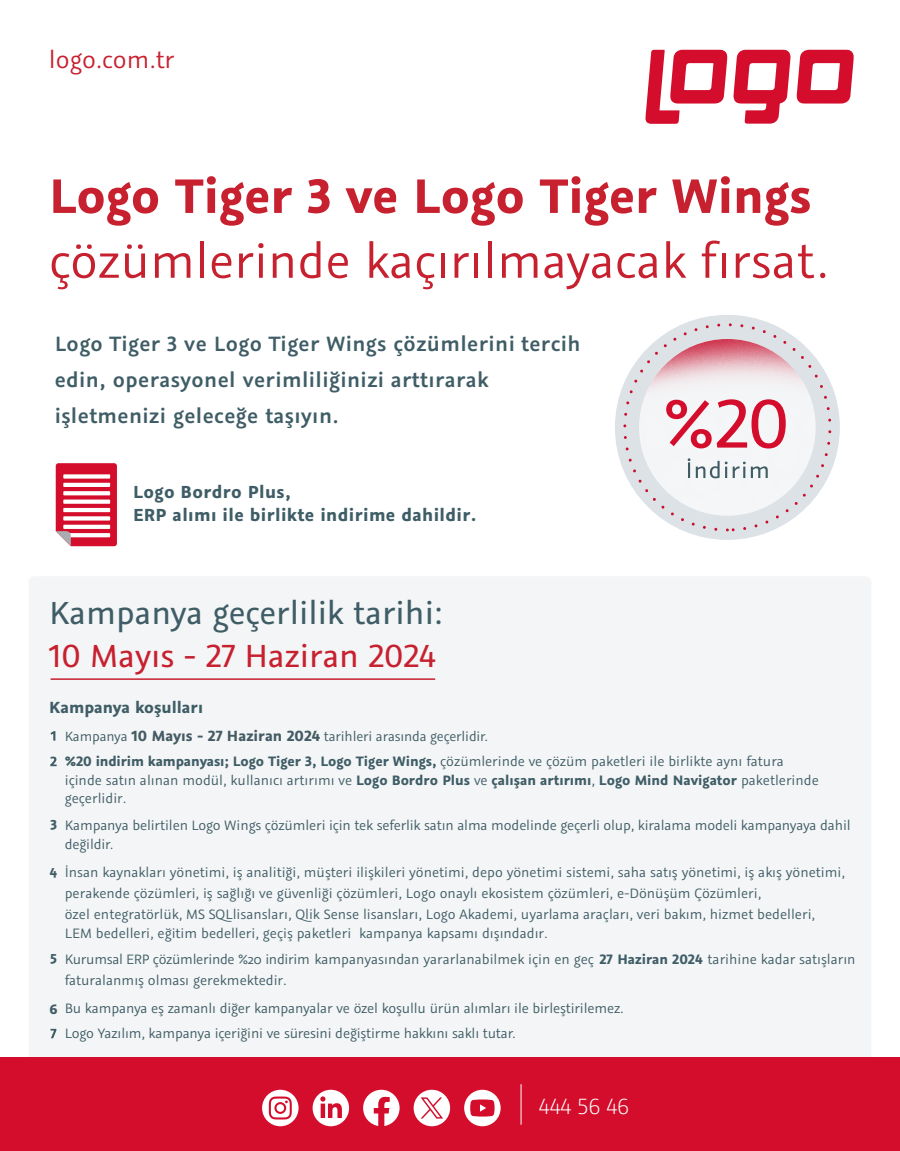
<style>
.page{position:relative;width:900px;height:1151px;background:#fff}
.page>*{position:absolute;margin:0;border:0;box-sizing:border-box;transform-origin:0 0}
.t1{font:54px "Graublau Sans";color:#c7202f}
.t2{font:700 54px "Graublau Sans";color:#c7202f}
.t3{font:35.85px "Graublau Sans";color:#3f5d66}
.t4{font:35.85px "Graublau Sans";color:#c7202f}
.t5{font:27px "Graublau Sans";color:#c7202f}
.t6{font:300 24.75px "Graublau Sans";color:#fff}
.t7{font:600 23.1px/36px "Graublau Sans";letter-spacing:.02em;color:#3f5d66}
.t8{font:700 19.5px/23.4px "Graublau Sans";letter-spacing:.02em;color:#3f5d66}
.t9{font:700 18px "Graublau Sans";color:#3f5d66}
.t10{font:15.3px/18.3px "Graublau Sans";color:#3f5d66}
.t11{font:700 15.3px "Graublau Sans";color:#3f5d66}
.t12{font:15px "Graublau Sans";letter-spacing:-.01em;color:#3f5c65}
.s1{font-weight:700}
.s2{font-weight:700;font-size:16.5px;color:#455b64}
</style>
<div class="page">
<div style="left:29px;top:576px;width:842px;height:519px;background:#f4f5f6;border-radius:6px"></div>
<svg style="left:733px;top:50px;width:58px;height:74px"></svg>
<svg style="left:797px;top:50px;width:57px;height:54px"></svg>
<svg style="left:645px;top:50px;width:82px;height:74px"></svg>
<div style="left:615px;top:315px;width:225px;height:225px;background:#dde2e7;border-radius:112px"></div>
<svg style="left:623px;top:323px;width:208px;height:208px"></svg>
<svg style="left:639px;top:339px;width:177px;height:176px;background:#efe1e5"></svg>
<svg style="left:666px;top:399px;width:120px;height:49px;background:#e7a2ad"></svg>
<svg style="left:688px;top:458px;width:2px;height:20px"></svg>
<svg style="left:696px;top:461px;width:72px;height:17px"></svg>
<svg style="left:51px;top:731px;width:4px;height:9px"></svg>
<svg style="left:50px;top:756px;width:7px;height:10px"></svg>
<svg style="left:50px;top:1028px;width:6px;height:10px"></svg>
<div style="left:0;top:1057px;width:900px;height:93px;background:#d30d2b"></div>
<svg style="left:262px;top:1089px;width:37px;height:37px"></svg>
<svg style="left:269px;top:1096px;width:23px;height:23px"></svg>
<div style="left:464px;top:1089px;width:37px;height:37px;background:#fff;border-radius:50%"></div>
<svg style="left:470px;top:1099px;width:25px;height:17px"></svg>
<div style="left:313px;top:1089px;width:36px;height:37px;background:#fff;border-radius:50%"></div>
<svg style="left:320px;top:1096px;width:22px;height:21px"></svg>
<svg style="left:363px;top:1089px;width:37px;height:37px"></svg>
<hr style="left:521px;top:1084px;width:1px;height:40px;background:#fafdff">
<div style="left:414px;top:1089px;width:36px;height:37px;background:#fff;border-radius:50%"></div>
<svg style="left:421px;top:1097px;width:22px;height:21px"></svg>
<svg style="left:56px;top:463px;width:61px;height:83px"></svg>
<hr style="left:51px;top:678px;width:384px;height:2px;background:#c7202f">
<h3 class="t5" style="left:49px;top:43px;width:127px">logo.com.tr</h3>
<h1 class="t2" style="left:49px;top:161px;width:764px">Logo Tiger 3 ve Logo Tiger Wings</h1>
<h1 class="t1" style="left:49px;top:228px;width:781px">çözümlerinde kaçırılmayacak fırsat.</h1>
<h3 class="t7" style="left:55px;top:325px;width:527px">Logo Tiger 3 ve Logo Tiger Wings çözümlerini tercih edin, operasyonel verimliliğinizi arttırarak işletmenizi geleceğe taşıyın.</h3>
<p class="t8" style="left:133px;top:479px;width:345px">Logo Bordro Plus,<br>ERP alımı ile birlikte indirime dahildir.</p>
<h2 class="t3" style="left:49px;top:591px;width:395px">Kampanya geçerlilik tarihi:</h2>
<h2 class="t4" style="left:48px;top:634px;width:389px">10 Mayıs - 27 Haziran 2024</h2>
<p class="t9" style="left:49px;top:695px;width:155px">Kampanya koşulları</p>
<p class="t10" style="left:65px;top:752px;width:756px"><span class="s1">%20 indirim kampanyası; Logo Tiger 3, Logo Tiger Wings,</span> çözümlerinde ve çözüm paketleri ile birlikte aynı fatura içinde satın alınan modül, kullanıcı artırımı ve <span class="s1">Logo Bordro Plus</span> ve <span class="s1">çalışan artırımı</span>, <span class="s1">Logo Mind Navigator</span> paketlerinde geçerlidir.</p>
<p class="t12" style="left:65px;top:727px;width:425px">Kampanya <span class="s2">10 Mayıs - 27 Haziran 2024</span> tarihleri arasında geçerlidir.</p>
<p class="t11" style="left:51px;top:812px;width:8px">3</p>
<p class="t11" style="left:50px;top:859px;width:9px">4</p>
<p class="t11" style="left:50px;top:945px;width:8px">5</p>
<p class="t11" style="left:49px;top:998px;width:10px">6</p>
<p class="t10" style="left:65px;top:816px;width:787px">Kampanya belirtilen Logo Wings çözümleri için tek seferlik satın alma modelinde geçerli olup, kiralama modeli kampanyaya dahil değildir.</p>
<p class="t10" style="left:65px;top:862px;width:782px;line-height:20.2px">İnsan kaynakları yönetimi, iş analitiği, müşteri ilişkileri yönetimi, depo yönetimi sistemi, saha satış yönetimi, iş akış yönetimi, perakende çözümleri, iş sağlığı ve güvenliği çözümleri, Logo onaylı ekosistem çözümleri, e-Dönüşüm Çözümleri,<br>özel entegratörlük, MS SQLlisansları, Qlik Sense lisansları, Logo Akademi, uyarlama araçları, veri bakım, hizmet bedelleri, LEM bedelleri, eğitim bedelleri, geçiş paketleri kampanya kapsamı dışındadır.</p>
<p class="t10" style="left:65px;top:948px;width:792px;line-height:21px">Kurumsal ERP çözümlerinde %20 indirim kampanyasından yararlanabilmek için en geç <span class="s1">27 Haziran 2024</span> tarihine kadar satışların faturalanmış olması gerekmektedir.</p>
<p class="t10" style="left:65px;top:995px;width:560px;line-height:25.5px">Bu kampanya eş zamanlı diğer kampanyalar ve özel koşullu ürün alımları ile birleştirilemez.<br>Logo Yazılım, kampanya içeriğini ve süresini değiştirme hakkını saklı tutar.</p>
<h3 class="t6" style="left:539px;top:1092px;width:92px">444 56 46</h3>
</div>
